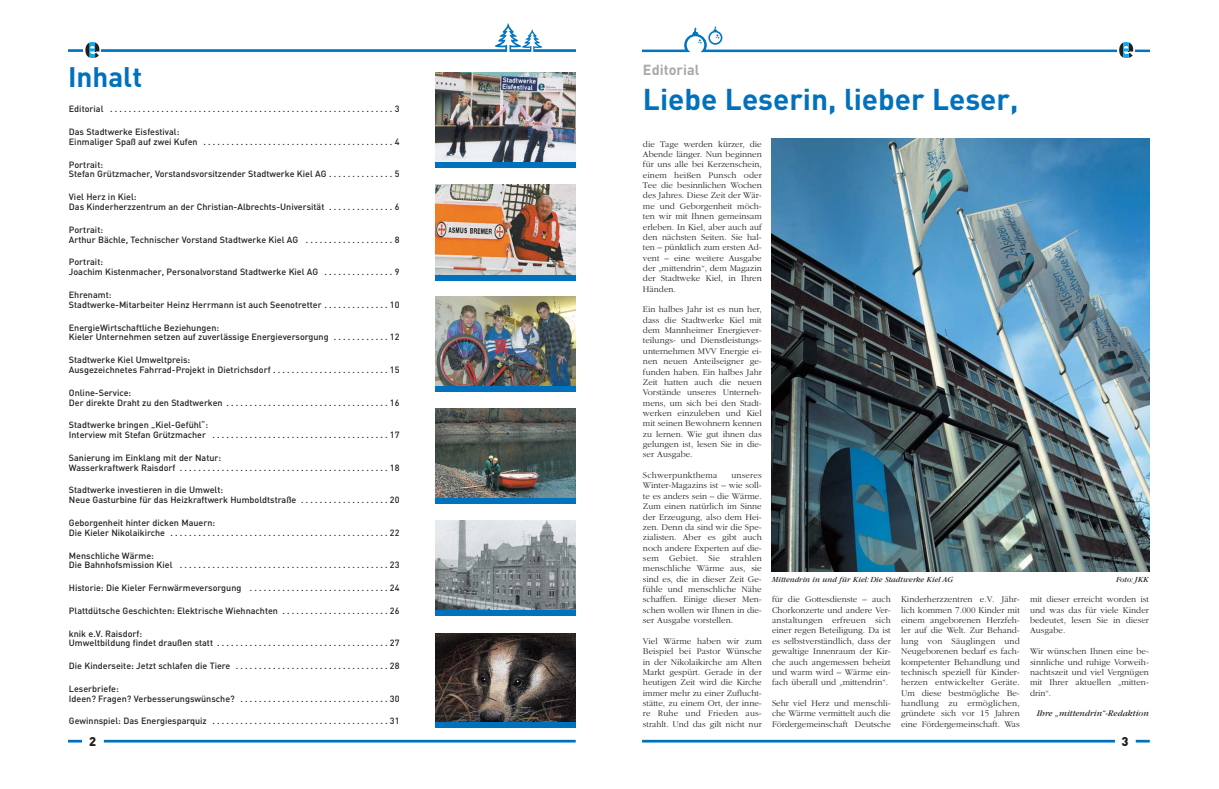
<style>
.page{position:relative;width:1219px;height:789px;background:#fff}
.page>*{position:absolute;margin:0;border:0;box-sizing:border-box;transform-origin:0 0}
.t1{font:700 29.7px "DIN";color:#0071bc}
.t2{font:700 27.9px "DIN";color:#0071bc}
.t3{font:700 14.4px "DIN";color:#a7a9ac}
.t4{font:900 12.6px "DIN";color:#231f20}
.t5{font:300 9px/10.4px "Garamond";color:#231f20;text-align:justify}
.t6{font:500 9px/9.9px "DIN";color:#231f20}
.t7{font:italic 9px "Garamond";color:#231f20}
.t8{font:300 9px "Garamond";letter-spacing:.02em;color:#231f20}
.t9{font:italic 8.1px "Garamond";color:#231f20}
</style>
<div class="page">
<hr style="left:104px;top:739px;width:472px;height:3px;background:#0071bc">
<hr style="left:68px;top:739px;width:14px;height:3px;background:#0071bc">
<hr style="left:642px;top:739px;width:473px;height:3px;background:#0071bc">
<hr style="left:1136px;top:739px;width:14px;height:3px;background:#0071bc">
<svg style="left:642px;top:26px;width:508px;height:32px"></svg>
<img style="left:435px;top:73px;width:141px;height:90px">
<img style="left:435px;top:185px;width:141px;height:90px">
<img style="left:435px;top:296px;width:141px;height:91px">
<img style="left:435px;top:520px;width:141px;height:90px">
<img style="left:435px;top:633px;width:141px;height:89px">
<img style="left:435px;top:409px;width:141px;height:89px">
<div style="left:435px;top:163px;width:141px;height:5px;background:#0071bc"></div>
<div style="left:435px;top:275px;width:141px;height:5px;background:#0071bc"></div>
<div style="left:435px;top:387px;width:141px;height:5px;background:#0071bc"></div>
<div style="left:435px;top:722px;width:141px;height:5px;background:#0071bc"></div>
<div style="left:435px;top:498px;width:141px;height:5px;background:#0071bc"></div>
<div style="left:435px;top:610px;width:141px;height:5px;background:#0071bc"></div>
<svg style="left:68px;top:23px;width:508px;height:35px"></svg>
<img style="left:771px;top:138px;width:379px;height:433px">
<h2 class="t2" style="left:68px;top:69px;width:76px">Inhalt</h2>
<p class="t6" style="left:69px;top:105px;width:332px">Editorial . . . . . . . . . . . . . . . . . . . . . . . . . . . . . . . . . . . . . . . . . . . . . . . . . . . . . . . . . . . . . 3</p>
<p class="t6" style="left:69px;top:128px;width:332px">Das Stadtwerke Eisfestival:<br>Einmaliger Spaß auf zwei Kufen . . . . . . . . . . . . . . . . . . . . . . . . . . . . . . . . . . . . . . . . . 4</p>
<p class="t6" style="left:69px;top:161px;width:332px">Portrait:<br>Stefan Grützmacher, Vorstandsvorsitzender Stadtwerke Kiel AG . . . . . . . . . . . . . . 5</p>
<p class="t6" style="left:69px;top:193px;width:332px">Viel Herz in Kiel:<br>Das Kinderherzzentrum an der Christian-Albrechts-Universität . . . . . . . . . . . . . . 6</p>
<p class="t6" style="left:69px;top:226px;width:332px">Portrait:<br>Arthur Bächle, Technischer Vorstand Stadtwerke Kiel AG . . . . . . . . . . . . . . . . . . . 8</p>
<p class="t6" style="left:69px;top:258px;width:332px">Portrait:<br>Joachim Kistenmacher, Personalvorstand Stadtwerke Kiel AG . . . . . . . . . . . . . . . 9</p>
<p class="t6" style="left:69px;top:291px;width:332px">Ehrenamt:<br>Stadtwerke-Mitarbeiter Heinz Herrmann ist auch Seenotretter . . . . . . . . . . . . . . 10</p>
<p class="t6" style="left:69px;top:323px;width:332px">EnergieWirtschaftliche Beziehungen:<br>Kieler Unternehmen setzen auf zuverlässige Energieversorgung . . . . . . . . . . . . 12</p>
<p class="t6" style="left:69px;top:356px;width:332px">Stadtwerke Kiel Umweltpreis:<br>Ausgezeichnetes Fahrrad-Projekt in Dietrichsdorf . . . . . . . . . . . . . . . . . . . . . . . . . 15</p>
<p class="t6" style="left:69px;top:389px;width:332px">Online-Service:<br>Der direkte Draht zu den Stadtwerken . . . . . . . . . . . . . . . . . . . . . . . . . . . . . . . . . . . 16</p>
<p class="t6" style="left:69px;top:421px;width:332px">Stadtwerke bringen „Kiel-Gefühl“:<br>Interview mit Stefan Grützmacher . . . . . . . . . . . . . . . . . . . . . . . . . . . . . . . . . . . . . . 17</p>
<p class="t6" style="left:69px;top:454px;width:332px">Sanierung im Einklang mit der Natur:<br>Wasserkraftwerk Raisdorf . . . . . . . . . . . . . . . . . . . . . . . . . . . . . . . . . . . . . . . . . . . . . 18</p>
<p class="t6" style="left:69px;top:486px;width:332px">Stadtwerke investieren in die Umwelt:<br>Neue Gasturbine für das Heizkraftwerk Humboldtstraße . . . . . . . . . . . . . . . . . . . 20</p>
<p class="t6" style="left:69px;top:519px;width:332px">Geborgenheit hinter dicken Mauern:<br>Die Kieler Nikolaikirche . . . . . . . . . . . . . . . . . . . . . . . . . . . . . . . . . . . . . . . . . . . . . . . 22</p>
<p class="t6" style="left:69px;top:551px;width:332px">Menschliche Wärme:<br>Die Bahnhofsmission Kiel . . . . . . . . . . . . . . . . . . . . . . . . . . . . . . . . . . . . . . . . . . . . . 23</p>
<p class="t6" style="left:69px;top:584px;width:332px">Historie: Die Kieler Fernwärmeversorgung . . . . . . . . . . . . . . . . . . . . . . . . . . . . . . 24</p>
<p class="t6" style="left:69px;top:607px;width:332px">Plattdütsche Geschichten: Elektrische Wiehnachten . . . . . . . . . . . . . . . . . . . . . . . 26</p>
<p class="t6" style="left:69px;top:629px;width:332px">knik e.V. Raisdorf:<br>Umweltbildung findet draußen statt . . . . . . . . . . . . . . . . . . . . . . . . . . . . . . . . . . . . . 27</p>
<p class="t6" style="left:69px;top:662px;width:332px">Die Kinderseite: Jetzt schlafen die Tiere . . . . . . . . . . . . . . . . . . . . . . . . . . . . . . . . . 28</p>
<p class="t6" style="left:69px;top:684px;width:332px">Leserbriefe:<br>Ideen? Fragen? Verbesserungswünsche? . . . . . . . . . . . . . . . . . . . . . . . . . . . . . . . . 30</p>
<p class="t6" style="left:69px;top:717px;width:332px">Gewinnspiel: Das Energiesparquiz . . . . . . . . . . . . . . . . . . . . . . . . . . . . . . . . . . . . . . 31</p>
<h3 class="t3" style="left:643px;top:65px;width:58px">Editorial</h3>
<h1 class="t1" style="left:643px;top:90px;width:377px">Liebe Leserin, lieber Leser,</h1>
<p class="t5" style="left:643px;top:139px;width:120px">die Tage werden kürzer, die Abende länger. Nun beginnen für uns alle bei Kerzenschein, einem heißen Punsch oder Tee die besinnlichen Wochen des Jahres. Diese Zeit der Wär&shy;me und Geborgenheit möch&shy;ten wir mit Ihnen gemeinsam erleben. In Kiel, aber auch auf den nächsten Seiten. Sie hal&shy;ten – pünktlich zum ersten Ad&shy;vent – eine weitere Ausgabe der „mittendrin“, dem Magazin der Stadtweke Kiel, in Ihren Händen.</p>
<p class="t5" style="left:643px;top:305px;width:120px">Ein halbes Jahr ist es nun her, dass die Stadtwerke Kiel mit dem Mannheimer Energiever&shy;teilungs- und Dienstleistungs&shy;unternehmen MVV Energie ei&shy;nen neuen Anteilseigner ge&shy;funden haben. Ein halbes Jahr Zeit hatten auch die neuen Vorstände unseres Unterneh&shy;mens, um sich bei den Stadt&shy;werken einzuleben und Kiel mit seinen Bewohnern kennen zu lernen. Wie gut ihnen das gelungen ist, lesen Sie in die&shy;ser Ausgabe.</p>
<p class="t8" style="left:643px;top:471px;width:76px">Schwerpunkthema</p>
<p class="t5" style="left:643px;top:470px;width:120px;text-indent:88px">unseres Winter-Magazins ist – wie soll&shy;te es anders sein – die Wärme.<br>Zum einen natürlich im Sinne der Erzeugung, also dem Hei&shy;zen. Denn da sind wir die Spe&shy;zialisten. Aber es gibt auch noch andere Experten auf die&shy;sem Gebiet. Sie strahlen menschliche Wärme aus, sie sind es, die in dieser Zeit Ge&shy;fühle und menschliche Nähe schaffen. Einige dieser Men&shy;schen wollen wir Ihnen in die&shy;ser Ausgabe vorstellen.</p>
<p class="t5" style="left:643px;top:636px;width:120px">Viel Wärme haben wir zum Beispiel bei Pastor Wünsche in der Nikolaikirche am Alten Markt gespürt. Gerade in der heutigen Zeit wird die Kirche immer mehr zu einer Zuflucht&shy;stätte, zu einem Ort, der inne&shy;re Ruhe und Frieden aus&shy;strahlt. Und das gilt nicht nur</p>
<p class="t9" style="left:772px;top:576px;width:183px">Mittendrin in und für Kiel: Die Stadtwerke Kiel AG</p>
<p class="t9" style="left:1116px;top:576px;width:34px">Foto: JKK</p>
<p class="t5" style="left:772px;top:595px;width:120px">für die Gottesdienste – auch Chorkonzerte und andere Ver&shy;anstaltungen erfreuen sich einer regen Beteiligung. Da ist es selbstverständlich, dass der gewaltige Innenraum der Kir&shy;che auch angemessen beheizt und warm wird – Wärme ein&shy;fach überall und „mittendrin“.</p>
<p class="t5" style="left:772px;top:698px;width:120px">Sehr viel Herz und menschli&shy;che Wärme vermittelt auch die Fördergemeinschaft Deutsche</p>
<p class="t5" style="left:901px;top:595px;width:120px">Kinderherzzentren e.V. Jähr&shy;lich kommen 7.000 Kinder mit einem angeborenen Herzfeh&shy;ler auf die Welt. Zur Behand&shy;lung von Säuglingen und Neugeborenen bedarf es fach&shy;kompetenter Behandlung und technisch speziell für Kinder&shy;herzen entwickelter Geräte.<br>Um diese bestmögliche Be&shy;handlung zu ermöglichen, gründete sich vor 15 Jahren eine Fördergemeinschaft. Was</p>
<p class="t5" style="left:1030px;top:595px;width:120px">mit dieser erreicht worden ist und was das für viele Kinder bedeutet, lesen Sie in dieser Ausgabe.</p>
<p class="t5" style="left:1030px;top:646px;width:120px">Wir wünschen Ihnen eine be&shy;sinnliche und ruhige Vorweih&shy;nachtszeit und viel Vergnügen mit Ihrer aktuellen „mitten&shy;drin“.</p>
<p class="t7" style="left:1037px;top:710px;width:114px">Ihre „mittendrin“-Redaktion</p>
<h3 class="t4" style="left:89px;top:737px;width:9px">2</h3>
<h3 class="t4" style="left:1121px;top:737px;width:9px">3</h3>
</div>
